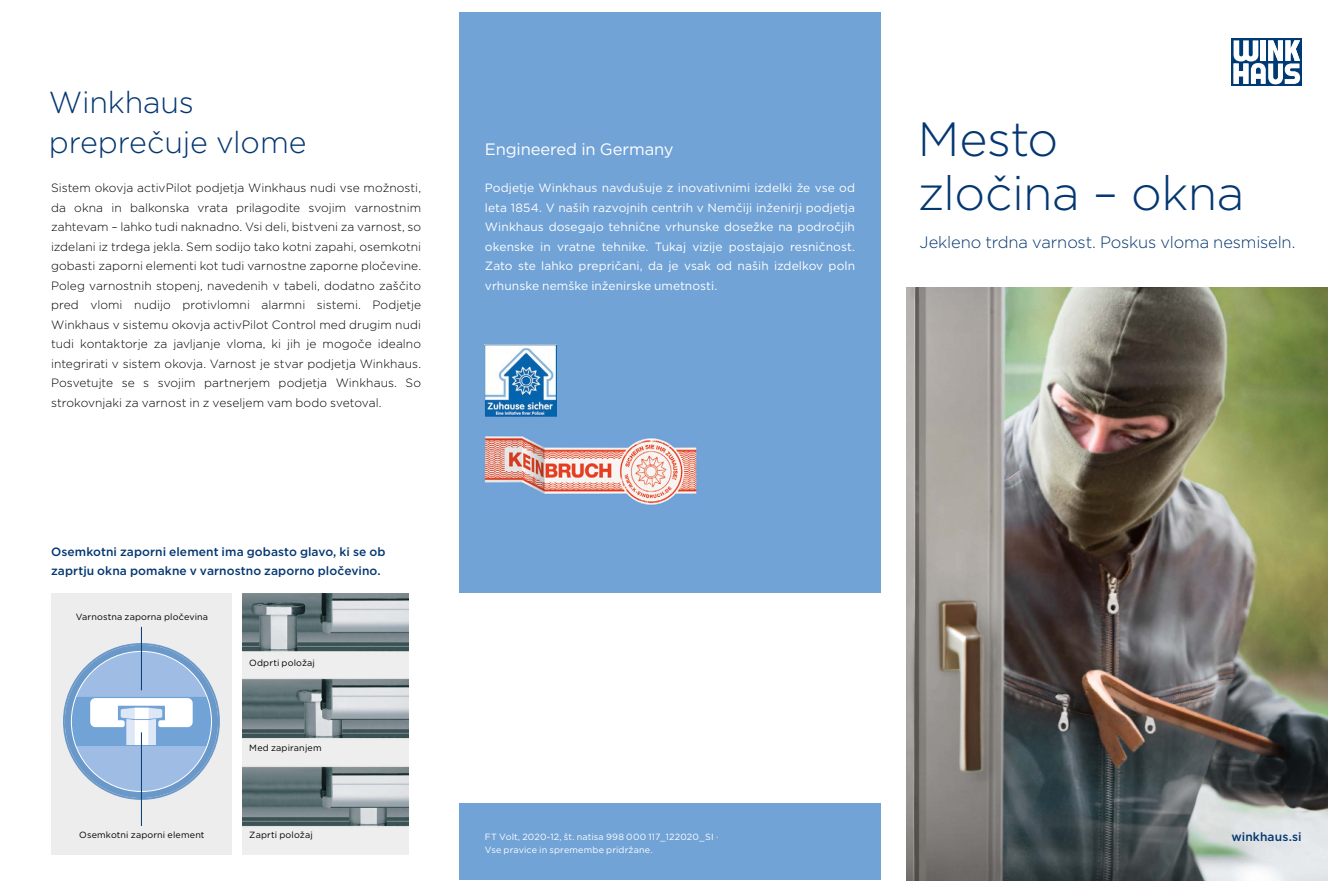
<style>
.page{position:relative;width:1340px;height:893px;background:#fff}
.page>*{position:absolute;margin:0;border:0;box-sizing:border-box;transform-origin:0 0}
.t1{font:300 48px/54px "Gotham";letter-spacing:-.01em;color:#043771}
.t2{font:300 30.45px/40.5px "Gotham";letter-spacing:-.005em;color:#043771}
.t3{font:300 16.5px "Gotham";letter-spacing:-.01em;color:#043771}
.t4{font:16.5px "Gotham";letter-spacing:-.005em;color:#fff}
.t5{font:300 12px/19.5px "Gotham";color:#000;text-align:justify}
.t6{font:12px/19.5px "Gotham";letter-spacing:.005em;color:#fff;text-align:justify}
.t7{font:500 12px/19.5px "Gotham";letter-spacing:.01em;color:#043771}
.t8{font:9px "Gotham";letter-spacing:.015em;color:#000}
.t9{font:9px/13.5px "Gotham";letter-spacing:.015em;color:#fff}
</style>
<div class="page">
<div style="left:459px;top:13px;width:421px;height:580px;background:#71a3d7"></div>
<div style="left:459px;top:804px;width:421px;height:76px;background:#71a3d7"></div>
<div style="left:51px;top:593px;width:181px;height:262px;background:#ededed"></div>
<img style="left:906px;top:287px;width:421px;height:593px">
<img style="left:242px;top:593px;width:166px;height:262px">
<svg style="left:63px;top:643px;width:157px;height:157px"></svg>
<hr style="left:141px;top:627px;width:1px;height:63px;background:#003a74">
<hr style="left:141px;top:732px;width:1px;height:94px;background:#003a74">
<img style="left:484px;top:436px;width:213px;height:69px">
<img style="left:485px;top:345px;width:71px;height:71px">
<div style="left:1231px;top:38px;width:70px;height:48px;background:#003a74"></div>
<svg style="left:1233px;top:40px;width:66px;height:44px"></svg>
<h2 class="t2" style="left:49px;top:81px;width:259px">Winkhaus preprečuje vlome</h2>
<h3 class="t4" style="left:485px;top:138px;width:190px">Engineered in Germany</h3>
<p class="t5" style="left:51px;top:178px;width:371px">Sistem okovja activPilot podjetja Winkhaus nudi vse možnosti, da okna in balkonska vrata prilagodite svojim varnostnim zahtevam – lahko tudi naknadno. Vsi deli, bistveni za varnost, so izdelani iz trdega jekla. Sem sodijo tako kotni zapahi, osemkotni gobasti zaporni elementi kot tudi varnostne zaporne pločevine.<br>Poleg varnostnih stopenj, navedenih v tabeli, dodatno zaščito pred vlomi nudijo protivlomni alarmni sistemi. Podjetje Winkhaus v sistemu okovja activPilot Control med drugim nudi tudi kontaktorje za javljanje vloma, ki jih je mogoče idealno integrirati v sistem okovja. Varnost je stvar podjetja Winkhaus.<br>Posvetujte se s svojim partnerjem podjetja Winkhaus. So strokovnjaki za varnost in z veseljem vam bodo svetoval.</p>
<p class="t6" style="left:485px;top:178px;width:371px">Podjetje Winkhaus navdušuje z inovativnimi izdelki že vse od leta 1854. V naših razvojnih centrih v Nemčiji inženirji podjetja Winkhaus dosegajo tehnične vrhunske dosežke na področjih okenske in vratne tehnike. Tukaj vizije postajajo resničnost.<br>Zato ste lahko prepričani, da je vsak od naših izdelkov poln vrhunske nemške inženirske umetnosti.</p>
<p class="t7" style="left:51px;top:541px;width:336px">Osemkotni zaporni element ima gobasto glavo, ki se ob zaprtju okna pomakne v varnostno zaporno pločevino.</p>
<p class="t8" style="left:76px;top:611px;width:134px">Varnostna zaporna pločevina</p>
<p class="t8" style="left:249px;top:657px;width:67px">Odprti položaj</p>
<p class="t8" style="left:249px;top:742px;width:74px">Med zapiranjem</p>
<p class="t8" style="left:79px;top:829px;width:127px">Osemkotni zaporni element</p>
<p class="t8" style="left:249px;top:829px;width:65px">Zaprti položaj</p>
<p class="t9" style="left:485px;top:829px;width:235px">FT Volt, 2020-12, št. natisa 998 000 117_122020_SI ·<br>Vse pravice in spremembe pridržane.</p>
<h1 class="t1" style="left:917px;top:111px;width:328px">Mesto<br>zločina – okna</h1>
<h3 class="t3" style="left:919px;top:232px;width:377px">Jekleno trdna varnost. Poskus vloma nesmiseln.</h3>
<p class="t7" style="left:1231px;top:826px;width:72px">winkhaus.si</p>
</div>
